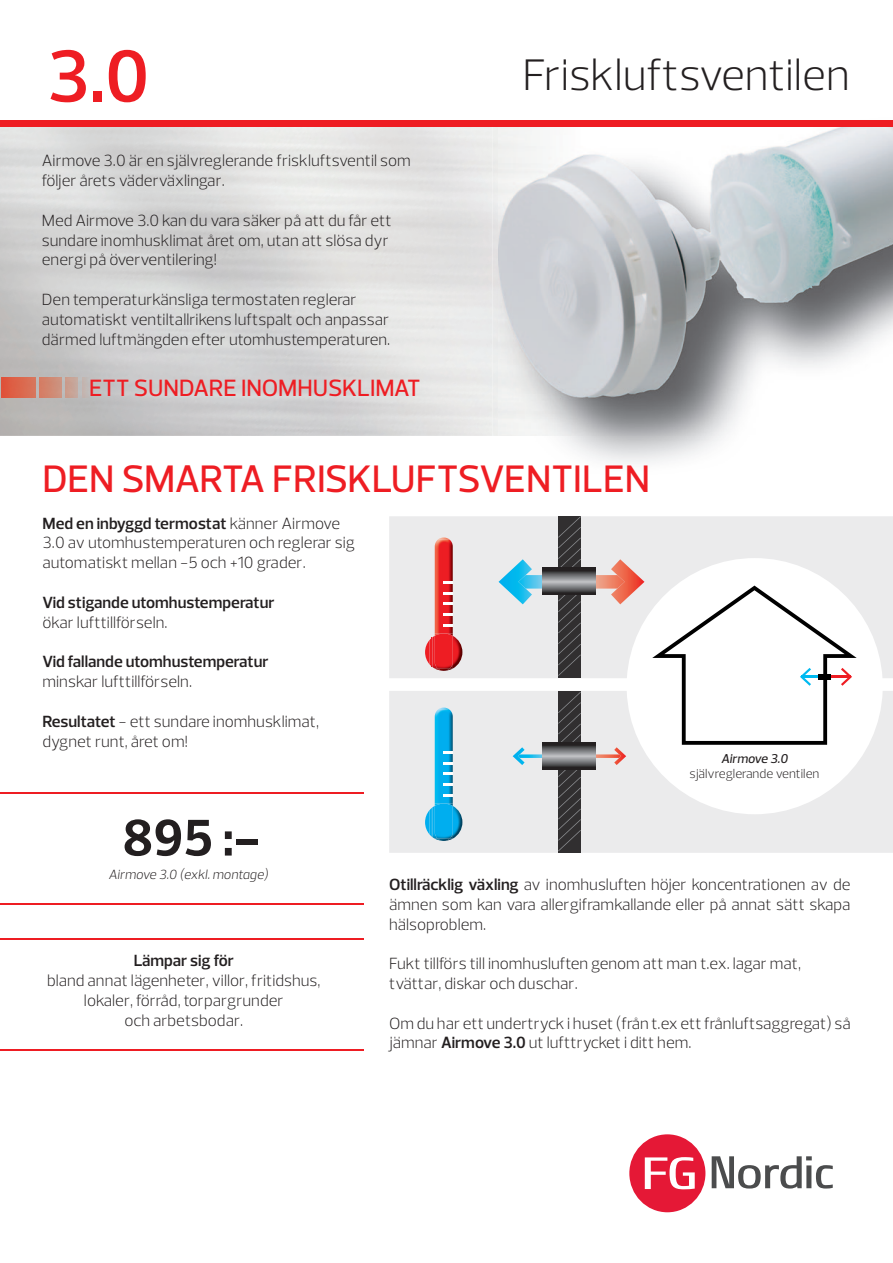
<style>
.page{position:relative;width:893px;height:1263px;background:#fff}
.page>*{position:absolute;margin:0;border:0;box-sizing:border-box;transform-origin:0 0}
.t1{font:600 75px "Prelo";color:#ee1d23}
.t2{font:700 52.5px "Prelo";color:#231f20}
.t3{font:300 45px "Prelo";color:#231f20}
.t4{font:500 39px "Prelo";letter-spacing:-.005em;color:#ee1d23}
.t5{font:500 24px "Prelo";color:#ee1d23}
.t6{font:300 16.5px/19.8px "Prelo";color:#231f20}
.t7{font:600 16.5px "Prelo";color:#231f20}
.t8{font:italic 300 13.5px "Prelo";color:#231f20}
.t9{font:300 13.05px "Prelo";color:#231f20}
.t10{font:italic 500 13.05px "Prelo";color:#231f20}
.s1{font-weight:600}
</style>
<div class="page">
<img style="left:0;top:127px;width:492px;height:309px">
<svg style="left:389px;top:516px;width:504px;height:162px;background:#ededee"></svg>
<svg style="left:389px;top:691px;width:504px;height:162px;fill:#ebebec"></svg>
<img style="left:492px;top:120px;width:401px;height:343px">
<img style="left:498px;top:127px;width:395px;height:313px">
<img style="left:1px;top:377px;width:34px;height:21px">
<img style="left:40px;top:377px;width:21px;height:21px">
<img style="left:66px;top:377px;width:12px;height:21px">
<img style="left:83px;top:377px;width:6px;height:21px">
<div style="left:0;top:121px;width:893px;height:6px;background:#ee1d23"></div>
<svg style="left:652px;top:586px;width:205px;height:159px"></svg>
<div style="left:819px;top:674px;width:12px;height:5px;background:#000"></div>
<hr style="left:0;top:792px;width:364px;height:1px;background:#ee1d23">
<hr style="left:0;top:903px;width:364px;height:2px;background:#ee1d23">
<hr style="left:0;top:938px;width:364px;height:1px;background:#ee1d23">
<hr style="left:0;top:1049px;width:364px;height:2px;background:#ee1d23">
<img style="left:432px;top:536px;width:21px;height:4px">
<img style="left:432px;top:540px;width:3px;height:93px">
<svg style="left:438px;top:537px;width:12px;height:3px"></svg>
<img style="left:435px;top:540px;width:18px;height:93px">
<img style="left:429px;top:633px;width:34px;height:39px">
<img style="left:429px;top:636px;width:33px;height:32px">
<svg style="left:425px;top:638px;width:25px;height:33px"></svg>
<img style="left:435px;top:633px;width:18px;height:35px">
<svg style="left:444px;top:624px;width:9px;height:2px"></svg>
<svg style="left:444px;top:613px;width:9px;height:3px"></svg>
<svg style="left:444px;top:603px;width:9px;height:2px"></svg>
<svg style="left:444px;top:592px;width:9px;height:2px"></svg>
<svg style="left:444px;top:581px;width:9px;height:3px"></svg>
<img style="left:432px;top:706px;width:21px;height:4px">
<img style="left:432px;top:710px;width:3px;height:93px">
<svg style="left:438px;top:707px;width:12px;height:3px"></svg>
<img style="left:435px;top:710px;width:18px;height:93px">
<img style="left:429px;top:803px;width:34px;height:39px">
<img style="left:429px;top:806px;width:33px;height:32px">
<img style="left:434px;top:803px;width:19px;height:38px">
<svg style="left:425px;top:808px;width:25px;height:33px"></svg>
<svg style="left:444px;top:794px;width:9px;height:2px"></svg>
<svg style="left:444px;top:783px;width:9px;height:3px"></svg>
<svg style="left:444px;top:773px;width:9px;height:2px"></svg>
<svg style="left:444px;top:762px;width:9px;height:2px"></svg>
<svg style="left:444px;top:751px;width:9px;height:3px"></svg>
<svg style="left:499px;top:516px;width:145px;height:160px;background:#c6c7c9"></svg>
<svg style="left:543px;top:581px;width:52px;height:14px"></svg>
<svg style="left:543px;top:568px;width:52px;height:13px"></svg>
<svg style="left:513px;top:692px;width:113px;height:159px;background:#c7c7c8"></svg>
<svg style="left:543px;top:756px;width:52px;height:13px"></svg>
<svg style="left:543px;top:742px;width:52px;height:14px"></svg>
<svg style="left:629px;top:1134px;width:76px;height:78px"></svg>
<svg style="left:712px;top:1156px;width:121px;height:32px"></svg>
<h1 class="t1" style="left:47px;top:30px;width:104px">3.0</h1>
<h3 class="t3" style="left:522px;top:48px;width:329px">Friskluftsventilen</h3>
<p class="t6" style="left:42px;top:151px;width:371px">Airmove 3.0 är en självreglerande friskluftsventil som följer årets väderväxlingar.</p>
<p class="t6" style="left:42px;top:210px;width:351px">Med Airmove 3.0 kan du vara säker på att du får ett sundare inomhusklimat året om, utan att slösa dyr energi på överventilering!</p>
<p class="t6" style="left:42px;top:290px;width:350px">Den temperaturkänsliga termostaten reglerar automatiskt ventiltallrikens luftspalt och anpassar därmed luftmängden efter utomhustemperaturen.</p>
<h3 class="t5" style="left:89px;top:373px;width:333px">ETT SUNDARE INOMHUSKLIMAT</h3>
<h3 class="t4" style="left:43px;top:455px;width:609px">DEN SMARTA FRISKLUFTSVENTILEN</h3>
<p class="t6" style="left:43px;top:513px;width:314px"><span class="s1">Med en inbyggd termostat</span> känner Airmove<br>3.0 av utomhustemperaturen och reglerar sig automatiskt mellan -5 och +10 grader.</p>
<p class="t7" style="left:43px;top:592px;width:234px">Vid stigande utomhustemperatur</p>
<p class="t6" style="left:43px;top:612px;width:127px">ökar lufttillförseln.</p>
<p class="t7" style="left:43px;top:652px;width:228px">Vid fallande utomhustemperatur</p>
<p class="t6" style="left:43px;top:672px;width:151px">minskar lufttillförseln.</p>
<p class="t6" style="left:43px;top:711px;width:278px"><span class="s1">Resultatet</span> - ett sundare inomhusklimat, dygnet runt, året om!</p>
<h2 class="t2" style="left:122px;top:806px;width:139px">895 :-</h2>
<p class="t8" style="left:108px;top:866px;width:161px">Airmove 3.0 (exkl. montage)</p>
<p class="t7" style="left:134px;top:951px;width:102px">Lämpar sig för</p>
<p class="t6" style="left:47px;top:971px;width:275px;text-align:center">bland annat lägenheter, villor, fritidshus, lokaler, förråd, torpargrunder<br>och arbetsbodar.</p>
<p class="t10" style="left:721px;top:750px;width:68px">Airmove 3.0</p>
<p class="t9" style="left:689px;top:766px;width:132px">självreglerande ventilen</p>
<p class="t6" style="left:389px;top:875px;width:463px;text-align:justify"><span class="s1">Otillräcklig växling</span> av inomhusluften höjer koncentrationen av de ämnen som kan vara allergiframkallande eller på annat sätt skapa hälsoproblem.</p>
<p class="t6" style="left:389px;top:954px;width:413px">Fukt tillförs till inomhusluften genom att man t.ex. lagar mat, tvättar, diskar och duschar.</p>
<p class="t6" style="left:389px;top:1013px;width:463px">Om du har ett undertryck i huset (från t.ex ett frånluftsaggregat) så jämnar <span class="s1">Airmove 3.0</span> ut lufttrycket i ditt hem.</p>
</div>
